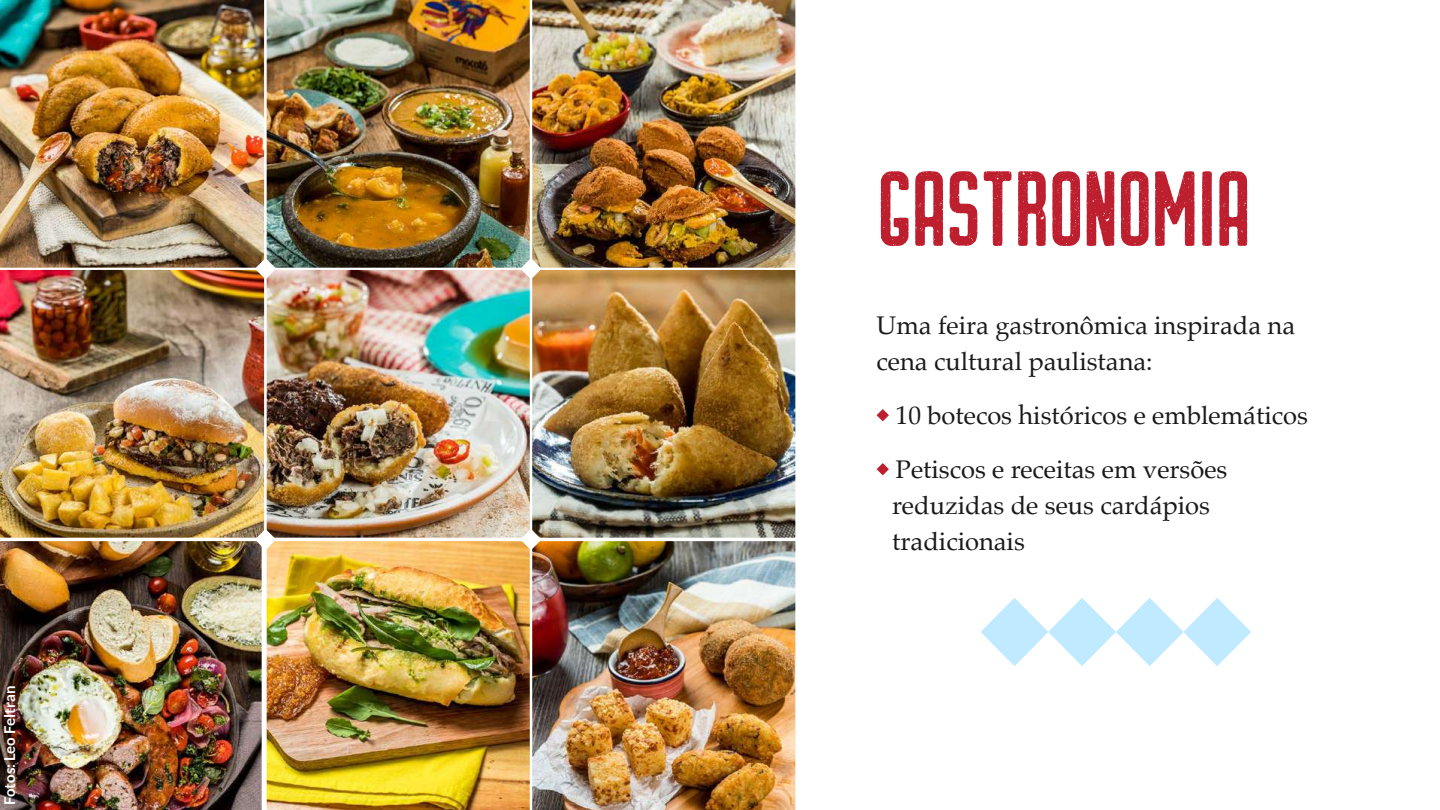
<style>
.page{position:relative;width:1440px;height:810px;background:#fff}
.page>*{position:absolute;margin:0;border:0;box-sizing:border-box;transform-origin:0 0}
.t1{font:106.5px "Cache Pressed Rough";letter-spacing:-.015em;color:#bd1f2e}
.t2{font:25.5px/36px "Palatino";color:#1a1a1a}
.t3{font:700 15px "Lato";color:#fff}
</style>
<div class="page">
<img style="left:0;top:541px;width:262px;height:269px">
<svg style="left:877px;top:409px;width:12px;height:12px"></svg>
<svg style="left:877px;top:463px;width:12px;height:12px"></svg>
<img style="left:0;top:0;width:264px;height:268px">
<img style="left:0;top:269px;width:264px;height:269px">
<img style="left:267px;top:271px;width:262px;height:266px">
<img style="left:264px;top:0;width:266px;height:268px">
<div style="left:264px;top:268px;width:268px;height:272px;border:2px solid #fff"></div>
<img style="left:266px;top:539px;width:264px;height:271px">
<img style="left:532px;top:0;width:264px;height:268px">
<img style="left:533px;top:271px;width:262px;height:266px">
<div style="left:530px;top:268px;width:268px;height:272px;border:2px solid #fff"></div>
<img style="left:532px;top:539px;width:266px;height:271px">
<svg style="left:520px;top:258px;width:22px;height:21px"></svg>
<svg style="left:520px;top:529px;width:22px;height:21px"></svg>
<svg style="left:255px;top:258px;width:21px;height:21px"></svg>
<svg style="left:255px;top:529px;width:21px;height:21px"></svg>
<svg style="left:981px;top:598px;width:270px;height:68px"></svg>
<p class="t3" style="left:1px;top:805px;width:121px;rotate:-90deg">Fotos: Leo Feltran</p>
<h1 class="t1" style="left:877px;top:160px;width:376px">GASTRONOMIA</h1>
<p class="t2" style="left:877px;top:308px;width:420px">Uma feira gastronômica inspirada na cena cultural paulistana:</p>
<p class="t2" style="left:896px;top:389px;width:414px;line-height:54px">10 botecos históricos e emblemáticos<br>Petiscos e receitas em versões</p>
<p class="t2" style="left:892px;top:488px;width:319px">reduzidas de seus cardápios tradicionais</p>
</div>
